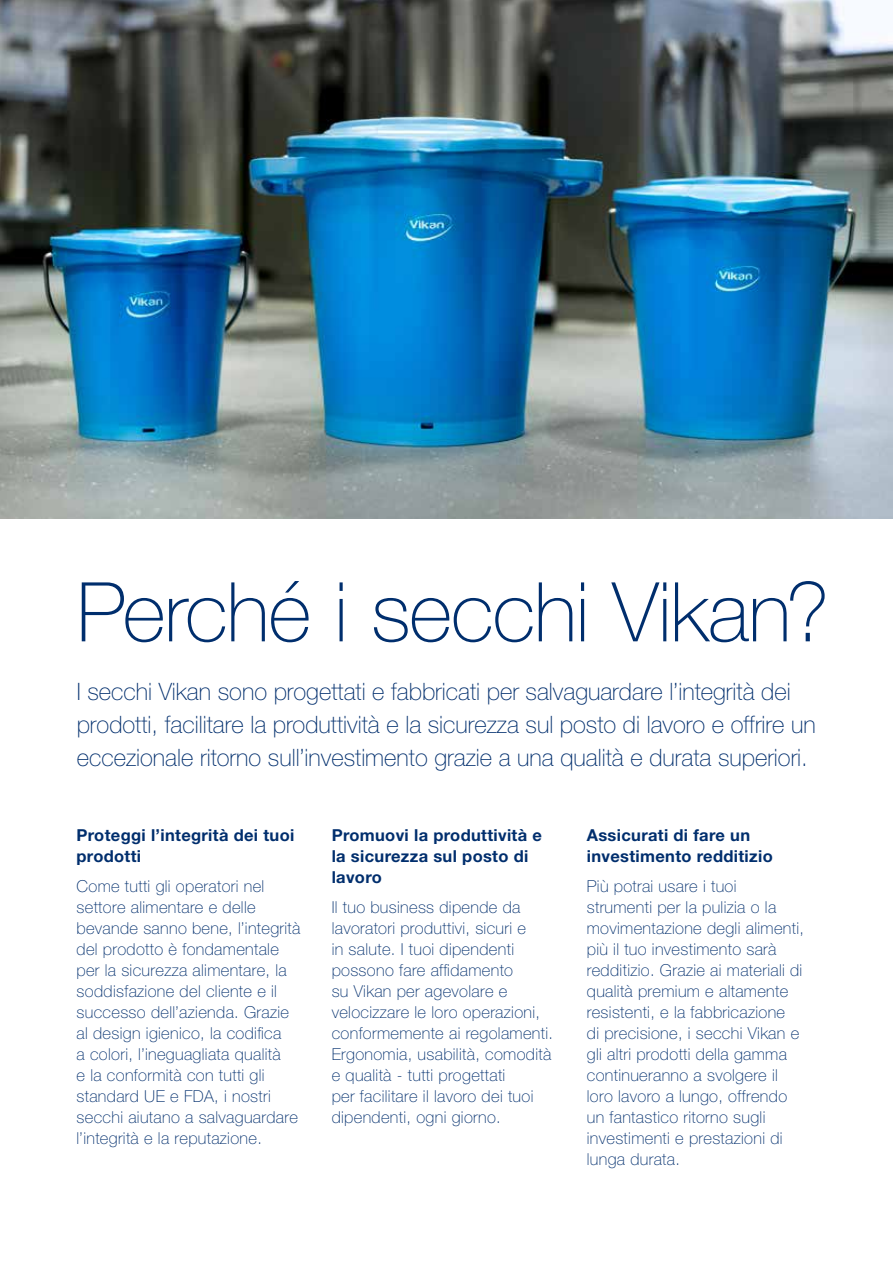
<style>
.page{position:relative;width:893px;height:1263px;background:#fff}
.page>*{position:absolute;margin:0;border:0;box-sizing:border-box;transform-origin:0 0}
.t1{font:100 82.5px "Helvetica Neue LT Std";letter-spacing:-.015em;color:#002e6d}
.t2{font:100 24px/33px "Helvetica Neue LT Std";color:#002e6d}
.t3{font:100 16.5px/21px "Helvetica Neue LT Std";letter-spacing:.02em;color:#002e6d}
.t4{font:700 16.5px/21px "Helvetica Neue LT Std";letter-spacing:.02em;color:#002e6d}
</style>
<div class="page">
<img style="left:0;top:0;width:892px;height:519px">
<hr style="left:892px;top:0;width:1px;height:1263px;background:#9acaea">
<h1 class="t1" style="left:77px;top:565px;width:754px">Perché i secchi Vikan?</h1>
<p class="t2" style="left:77px;top:675px;width:740px">I secchi Vikan sono progettati e fabbricati per salvaguardare l’integrità dei prodotti, facilitare la produttività e la sicurezza sul posto di lavoro e offrire un eccezionale ritorno sull’investimento grazie a una qualità e durata superiori.</p>
<p class="t4" style="left:77px;top:824px;width:219px">Proteggi l’integrità dei tuoi prodotti</p>
<p class="t3" style="left:77px;top:875px;width:225px">Come tutti gli operatori nel settore alimentare e delle bevande sanno bene, l’integrità del prodotto è fondamentale per la sicurezza alimentare, la soddisfazione del cliente e il successo dell’azienda. Grazie al design igienico, la codifica<br>a colori, l’ineguagliata qualità<br>e la conformità con tutti gli standard UE e FDA, i nostri secchi aiutano a salvaguardare l’integrità e la reputazione.</p>
<p class="t4" style="left:332px;top:824px;width:212px">Promuovi la produttività e la sicurezza sul posto di lavoro</p>
<p class="t3" style="left:332px;top:896px;width:223px">Il tuo business dipende da lavoratori produttivi, sicuri e<br>in salute. I tuoi dipendenti possono fare affidamento<br>su Vikan per agevolare e velocizzare le loro operazioni, conformemente ai regolamenti.<br>Ergonomia, usabilità, comodità e qualità - tutti progettati<br>per facilitare il lavoro dei tuoi dipendenti, ogni giorno.</p>
<p class="t4" style="left:587px;top:824px;width:187px">Assicurati di fare un investimento redditizio</p>
<p class="t3" style="left:587px;top:875px;width:219px">Più potrai usare i tuoi strumenti per la pulizia o la movimentazione degli alimenti, più il tuo investimento sarà redditizio. Grazie ai materiali di qualità premium e altamente resistenti, e la fabbricazione<br>di precisione, i secchi Vikan e gli altri prodotti della gamma continueranno a svolgere il loro lavoro a lungo, offrendo un fantastico ritorno sugli investimenti e prestazioni di lunga durata.</p>
</div>
